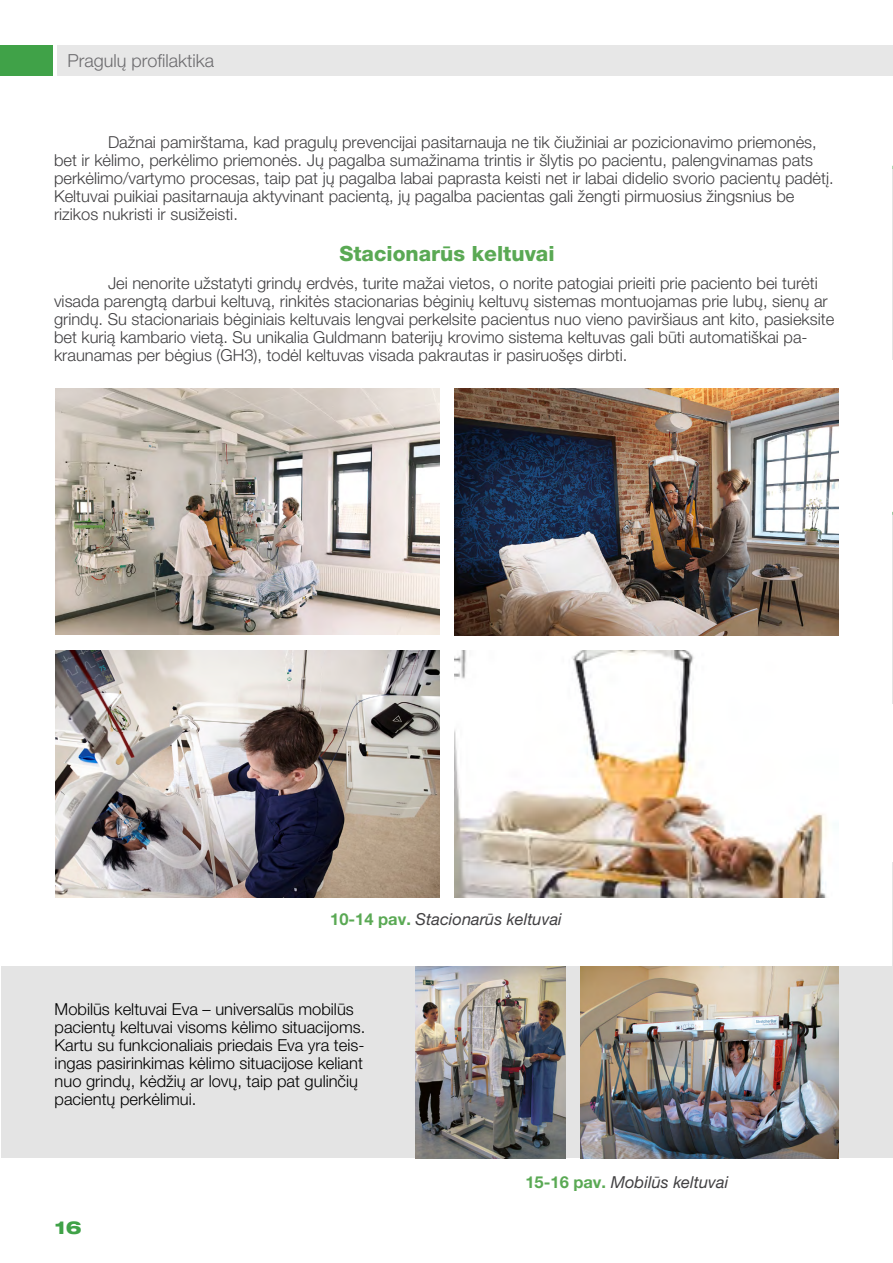
<style>
.page{position:relative;width:893px;height:1263px;background:#fff}
.page>*{position:absolute;margin:0;border:0;box-sizing:border-box;transform-origin:0 0}
.t1{font:21px "Helvetica Neue LT 85 Hv";color:#5aa954}
.t2{font:18px "Helvetica Neue LT 45 Lt";color:#6d6c6f}
.t3{font:18px "Helvetica Neue LT 83 Hv Ex";color:#40a248}
.t4{font:16.5px/18px "Helvetica Neue LT 45 Lt";color:#414042}
.t5{font:16.5px/18px "Helvetica Neue LT 45 Lt";color:#000}
.t6{font:16.5px "Helvetica Neue LT 56 It";color:#414042}
.s1{font-family:"Helvetica Neue LT 75 Bd";color:#5aa954}
</style>
<div class="page">
<hr style="left:892px;top:863px;width:1px;height:191px;background:#e4e4e4">
<hr style="left:892px;top:512px;width:1px;height:192px;background:#e4e4e4">
<hr style="left:892px;top:168px;width:1px;height:192px;background:#e4e4e4">
<div style="left:1px;top:966px;width:892px;height:192px;background:#e4e4e4"></div>
<img style="left:56px;top:389px;width:384px;height:245px">
<img style="left:454px;top:389px;width:384px;height:246px">
<img style="left:56px;top:650px;width:384px;height:247px">
<img style="left:454px;top:650px;width:373px;height:247px">
<img style="left:416px;top:966px;width:150px;height:192px">
<img style="left:581px;top:966px;width:258px;height:192px">
<div style="left:57px;top:45px;width:836px;height:30px;background:#e7e7e7"></div>
<div style="left:0;top:45px;width:52px;height:30px;background:#40a248"></div>
<p class="t2" style="left:68px;top:50px;width:148px">Pragulų profilaktika</p>
<p class="t4" style="left:54px;top:133px;width:781px;text-indent:54px">Dažnai pamirštama, kad pragulų prevencijai pasitarnauja ne tik čiužiniai ar pozicionavimo priemonės, bet ir kėlimo, perkėlimo priemonės. Jų pagalba sumažinama trintis ir šlytis po pacientu, palengvinamas pats perkėlimo/vartymo procesas, taip pat jų pagalba labai paprasta keisti net ir labai didelio svorio pacientų padėtį.<br>Keltuvai puikiai pasitarnauja aktyvinant pacientą, jų pagalba pacientas gali žengti pirmuosius žingsnius be rizikos nukristi ir susižeisti.</p>
<p class="t1" style="left:339px;top:241px;width:217px">Stacionarūs keltuvai</p>
<p class="t4" style="left:54px;top:274px;width:782px;text-indent:54px">Jei nenorite užstatyti grindų erdvės, turite mažai vietos, o norite patogiai prieiti prie paciento bei turėti visada parengtą darbui keltuvą, rinkitės stacionarias bėginių keltuvų sistemas montuojamas prie lubų, sienų ar grindų. Su stacionariais bėginiais keltuvais lengvai perkelsite pacientus nuo vieno paviršiaus ant kito, pasieksite bet kurią kambario vietą. Su unikalia Guldmann baterijų krovimo sistema keltuvas gali būti automatiškai pa&shy;kraunamas per bėgius (GH3), todėl keltuvas visada pakrautas ir pasiruošęs dirbti.</p>
<p class="t6" style="left:330px;top:909px;width:233px"><span class="s1">10-14 pav.</span> Stacionarūs keltuvai</p>
<p class="t5" style="left:55px;top:1000px;width:312px">Mobilūs keltuvai Eva – universalūs mobilūs pacientų keltuvai visoms kėlimo situacijoms.<br>Kartu su funkcionaliais priedais Eva yra teis&shy;ingas pasirinkimas kėlimo situacijose keliant nuo grindų, kėdžių ar lovų, taip pat gulinčių pacientų perkėlimui.</p>
<p class="t3" style="left:55px;top:1216px;width:28px">16</p>
<p class="t6" style="left:525px;top:1172px;width:204px"><span class="s1">15-16 pav.</span> Mobilūs keltuvai</p>
</div>
